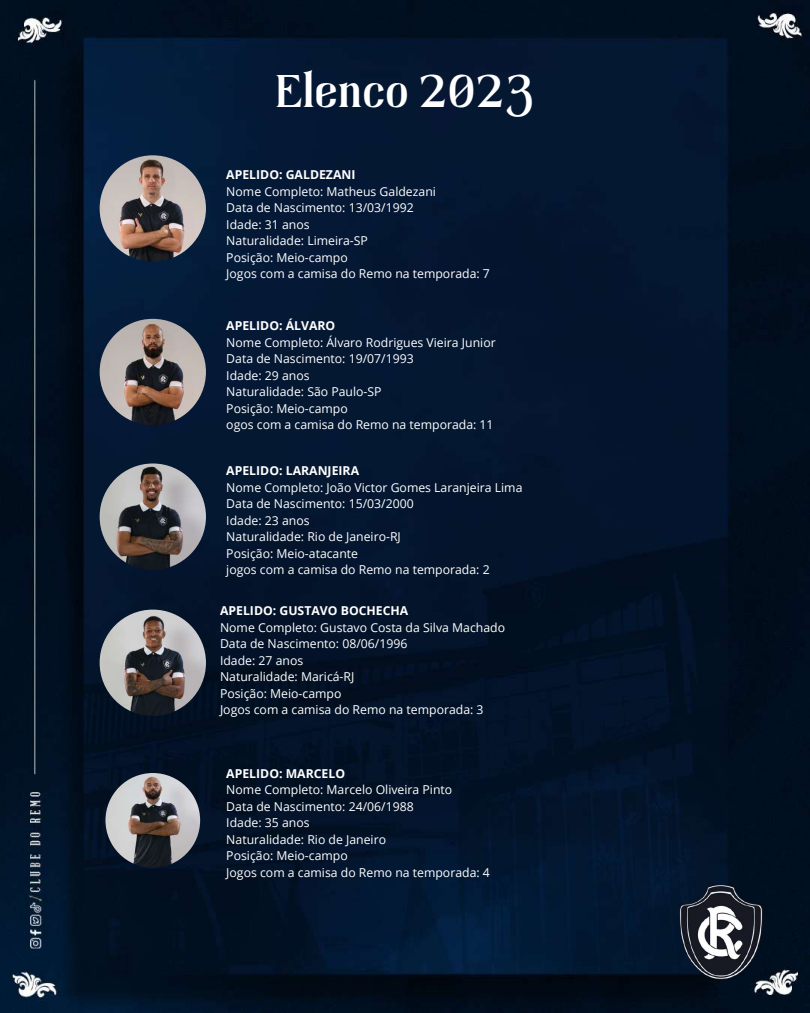
<style>
.page{position:relative;width:810px;height:1013px;background:#fff}
.page>*{position:absolute;margin:0;border:0;box-sizing:border-box;transform-origin:0 0}
.t1{font:700 47px "Tropikal";color:#fff}
.t2{font:12.2px/16.5px "Open Sans";color:#fff}
.t3{font:700 12.2px "Open Sans";color:#fff}
</style>
<div class="page">
<img style="left:0;top:0;width:810px;height:1012px">
<img style="left:100px;top:155px;width:106px;height:107px;border-radius:50%">
<img style="left:651px;top:862px;width:140px;height:139px">
<img style="left:100px;top:319px;width:106px;height:106px;border-radius:50%">
<img style="left:100px;top:463px;width:106px;height:107px;border-radius:50%">
<img style="left:100px;top:609px;width:106px;height:107px;border-radius:50%">
<img style="left:105px;top:773px;width:95px;height:94px;border-radius:50%">
<h1 class="t1" style="left:276px;top:71px;width:260px">Elenco 2023</h1>
<p class="t3" style="left:226px;top:166px;width:131px">APELIDO: GALDEZANI</p>
<p class="t2" style="left:226px;top:183px;width:265px">Nome Completo: Matheus Galdezani<br>Data de Nascimento: 13/03/1992<br>Idade: 31 anos<br>Naturalidade: Limeira-SP<br>Posição: Meio-campo<br>Jogos com a camisa do Remo na temporada: 7</p>
<p class="t3" style="left:226px;top:317px;width:111px">APELIDO: ÁLVARO</p>
<p class="t2" style="left:226px;top:334px;width:271px">Nome Completo: Álvaro Rodrigues Vieira Junior<br>Data de Nascimento: 19/07/1993<br>Idade: 29 anos<br>Naturalidade: São Paulo-SP<br>Posição: Meio-campo<br>ogos com a camisa do Remo na temporada: 11</p>
<p class="t3" style="left:226px;top:462px;width:134px">APELIDO: LARANJEIRA</p>
<p class="t2" style="left:226px;top:478px;width:298px">Nome Completo: João Victor Gomes Laranjeira Lima<br>Data de Nascimento: 15/03/2000<br>Idade: 23 anos<br>Naturalidade: Rio de Janeiro-RJ<br>Posição: Meio-atacante<br>jogos com a camisa do Remo na temporada: 2</p>
<p class="t3" style="left:220px;top:602px;width:190px">APELIDO: GUSTAVO BOCHECHA</p>
<p class="t2" style="left:220px;top:618px;width:287px">Nome Completo: Gustavo Costa da Silva Machado<br>Data de Nascimento: 08/06/1996<br>Idade: 27 anos<br>Naturalidade: Maricá-RJ<br>Posição: Meio-campo<br>Jogos com a camisa do Remo na temporada: 3</p>
<p class="t3" style="left:226px;top:764px;width:120px">APELIDO: MARCELO</p>
<p class="t2" style="left:226px;top:781px;width:265px">Nome Completo: Marcelo Oliveira Pinto<br>Data de Nascimento: 24/06/1988<br>Idade: 35 anos<br>Naturalidade: Rio de Janeiro<br>Posição: Meio-campo<br>Jogos com a camisa do Remo na temporada: 4</p>
</div>
